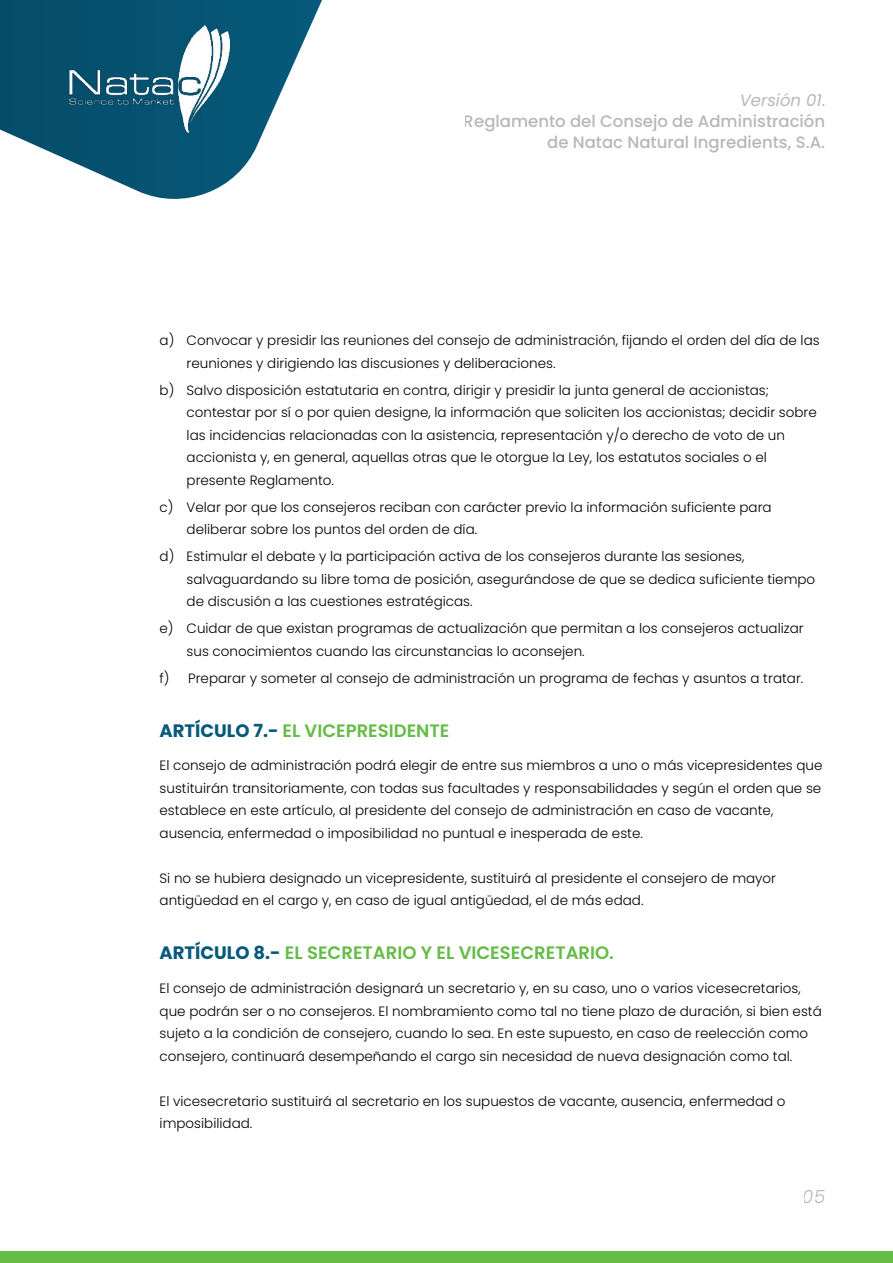
<style>
.page{position:relative;width:893px;height:1263px;background:#fff}
.page>*{position:absolute;margin:0;border:0;box-sizing:border-box;transform-origin:0 0}
.t1{font:600 18px "Poppins";color:#65bc46}
.t2{font:italic 300 18px "Poppins";color:#84878c}
.t3{font:500 16.5px/21px "Poppins";color:#84878c;text-align:right}
.t4{font:300 13.5px/22.5px "Poppins";color:#000}
.s1{font-weight:400;font-style:italic}
.s2{font-weight:400}
.s3{font-weight:700;color:#06597a}
</style>
<div class="page">
<svg style="left:0;top:0;width:322px;height:199px"></svg>
<img style="left:57px;top:9px;width:186px;height:137px">
<div style="left:0;top:1251px;width:893px;height:12px;background:#65bc46"></div>
<p class="t3" style="left:464px;top:90px;width:363px"><span class="s1">Versión 01</span><span class="s2">.<br></span>Reglamento del Consejo de Administración de Natac Natural Ingredients, S.A.</p>
<p class="t4" style="left:187px;top:329px;width:635px;text-indent:-27px">a) Convocar y presidir las reuniones del consejo de administración, fijando el orden del día de las reuniones y dirigiendo las discusiones y deliberaciones.</p>
<p class="t4" style="left:187px;top:379px;width:632px;text-indent:-27px">b) Salvo disposición estatutaria en contra, dirigir y presidir la junta general de accionistas; contestar por sí o por quien designe, la información que soliciten los accionistas; decidir sobre las incidencias relacionadas con la asistencia, representación y/o derecho de voto de un accionista y, en general, aquellas otras que le otorgue la Ley, los estatutos sociales o el presente Reglamento.</p>
<p class="t4" style="left:187px;top:496px;width:587px;text-indent:-27px">c) Velar por que los consejeros reciban con carácter previo la información suficiente para deliberar sobre los puntos del orden de día.</p>
<p class="t4" style="left:187px;top:545px;width:630px;text-indent:-27px">d) Estimular el debate y la participación activa de los consejeros durante las sesiones, salvaguardando su libre toma de posición, asegurándose de que se dedica suficiente tiempo de discusión a las cuestiones estratégicas.</p>
<p class="t4" style="left:187px;top:617px;width:619px;text-indent:-27px">e) Cuidar de que existan programas de actualización que permitan a los consejeros actualizar sus conocimientos cuando las circunstancias lo aconsejen.</p>
<p class="t4" style="left:160px;top:667px;width:645px">f) Preparar y someter al consejo de administración un programa de fechas y asuntos a tratar.</p>
<h1 class="t1" style="left:160px;top:720px;width:291px"><span class="s3">ARTÍCULO 7.-</span> EL VICEPRESIDENTE</h1>
<p class="t4" style="left:160px;top:754px;width:664px">El consejo de administración podrá elegir de entre sus miembros a uno o más vicepresidentes que sustituirán transitoriamente, con todas sus facultades y responsabilidades y según el orden que se establece en este artículo, al presidente del consejo de administración en caso de vacante, ausencia, enfermedad o imposibilidad no puntual e inesperada de este.</p>
<p class="t4" style="left:160px;top:867px;width:618px">Si no se hubiera designado un vicepresidente, sustituirá al presidente el consejero de mayor antigüedad en el cargo y, en caso de igual antigüedad, el de más edad.</p>
<h1 class="t1" style="left:160px;top:943px;width:456px"><span class="s3">ARTÍCULO 8.-</span> EL SECRETARIO Y EL VICESECRETARIO.</h1>
<p class="t4" style="left:160px;top:977px;width:664px">El consejo de administración designará un secretario y, en su caso, uno o varios vicesecretarios, que podrán ser o no consejeros. El nombramiento como tal no tiene plazo de duración, si bien está sujeto a la condición de consejero, cuando lo sea. En este supuesto, en caso de reelección como consejero, continuará desempeñando el cargo sin necesidad de nueva designación como tal.</p>
<p class="t4" style="left:160px;top:1090px;width:627px">El vicesecretario sustituirá al secretario en los supuestos de vacante, ausencia, enfermedad o imposibilidad.</p>
<h1 class="t2" style="left:803px;top:1186px;width:24px">05</h1>
</div>
